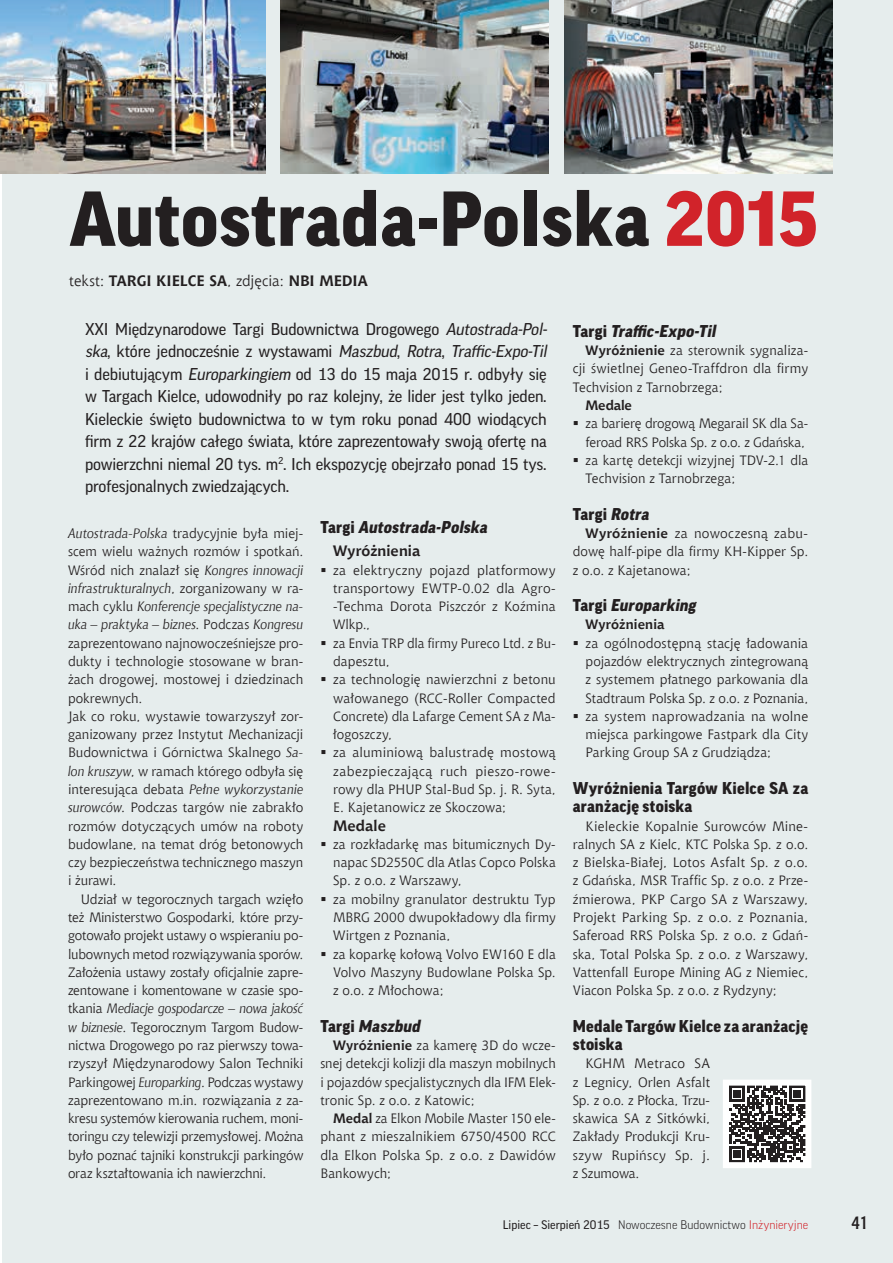
<style>
.page{position:relative;width:893px;height:1263px;background:#fff}
.page>*{position:absolute;margin:0;border:0;box-sizing:border-box;transform-origin:0 0}
.t1{font:900 75px "Good Pro";letter-spacing:.01em;color:#231f20}
.t2{font:700 18px "Aerton Cnd EFN";color:#231f20}
.t3{font:16.5px/22.5px "Good Pro";letter-spacing:-.01em;color:#231f20}
.t4{font:900 16.5px/18.3px "Good Pro";letter-spacing:.01em;color:#231f20}
.t5{font:italic 900 16.5px "Good Pro";color:#231f20}
.t6{font:700 15px "Chianti EU";letter-spacing:.005em;color:#231f20}
.t7{font:13.5px/18.3px "Chianti EU";letter-spacing:.005em;color:#231f20;text-align:justify}
.t8{font:700 13.5px "Chianti EU";letter-spacing:.005em;color:#231f20}
.t9{font:300 12px "Good Pro";color:#231f20}
.s1{color:#d1232a}
.s2{font-weight:400}
.s3{font-style:italic}
.s4{font-style:normal}
.s5{font-weight:700}
</style>
<div class="page">
<div style="left:3px;top:0;width:890px;height:1263px;background:#e6eded"></div>
<img style="left:0;top:0;width:266px;height:173px">
<img style="left:281px;top:0;width:267px;height:173px">
<img style="left:564px;top:0;width:268px;height:173px">
<svg style="left:723px;top:1080px;width:88px;height:88px;background:#908e8f"></svg>
<h1 class="t1" style="left:70px;top:177px;width:750px">Autostrada-Polska <span class="s1">2015</span></h1>
<p class="t6" style="left:69px;top:271px;width:300px"><span class="s2">tekst:</span> TARGI KIELCE SA<span class="s2">, zdjęcia:</span> NBI MEDIA</p>
<p class="t3" style="left:85px;top:318px;width:466px">XXI Międzynarodowe Targi Budownictwa Drogowego <span class="s3">Autostrada-Pol&shy;ska</span>, kt ó re j e d n o c z e ś n i e z wy s t awa m i <span class="s3">Maszbud</span>, <span class="s3">Rotra</span>, <span class="s3">Traffic-Expo-Til </span>i debiutującym <span class="s3">Europarkingiem</span> od 13 do 15 maja 2015 r. odbyły się w Targach Kielce, udowodniły po raz kolejny, że lider jest tylko jeden.<br>Kieleckie święto budownictwa to w tym roku ponad 400 wiodących firm z 22 krajów całego świata, które zaprezentowały swoją ofertę na powierzchni niemal 20 tys. m<sup>2</sup>. Ich ekspozycję obejrzało ponad 15 tys. profesjonalnych zwiedzających.</p>
<p class="t5" style="left:573px;top:322px;width:147px"><span class="s4">Ta r g i</span> Traffic-Expo-Til</p>
<p class="t7" style="left:573px;top:341px;width:237px;text-indent:13px"><span class="s5">Wyróżnienie</span> za sterownik sygnaliza&shy;cji świetlnej Geneo-Traffdron dla firmy Techvision z Tarnobrzega;</p>
<p class="t8" style="left:586px;top:397px;width:48px">Medale</p>
<p class="t7" style="left:586px;top:414px;width:224px;text-align:left">za barierę drogową Megarail SK dla Sa&shy;feroad RRS Polska Sp. z o.o. z Gdańska, za kartę detekcji wizyjnej TDV-2.1 dla Techvision z Tarnobrzega;</p>
<p class="t4" style="left:573px;top:505px;width:81px">Targi <span class="s3">Rotra</span></p>
<p class="t7" style="left:573px;top:524px;width:237px;text-indent:13px"><span class="s5">Wyróżnienie</span> za nowoczesną zabu&shy;dowę half-pipe dla firmy KH-Kipper Sp. z o.o. z Kajetanowa;</p>
<p class="t5" style="left:573px;top:596px;width:128px"><span class="s4">Ta r g i</span> Europarking</p>
<p class="t8" style="left:586px;top:616px;width:81px">Wyróżnienia</p>
<p class="t7" style="left:586px;top:634px;width:224px">za ogólnodostępną stację ładowania pojazdów elektrycznych zintegrowaną z systemem płatnego parkowania dla Stadtraum Polska Sp. z o.o. z Poznania, za system naprowadzania na wolne miejsca parkingowe Fastpark dla City Parking Group SA z Grudziądza;</p>
<p class="t4" style="left:573px;top:779px;width:237px">Wyróżnienia Targów Kielce SA za aranżację stoiska</p>
<p class="t7" style="left:573px;top:816px;width:237px;text-indent:13px">Kieleckie Kopalnie Surowców Mine&shy;ralnych SA z Kielc, KTC Polska Sp. z o.o. z Bielska-Białej, Lotos Asfalt Sp. z o.o. z Gdańska, MSR Traffic Sp. z o.o. z Prze&shy;źmierowa, PKP Cargo SA z Warszawy, Projekt Parking Sp. z o.o. z Poznania, Saferoad RRS Polska Sp. z o.o. z Gdań&shy;ska, Total Polska Sp. z o.o. z Warszawy, Vattenfall Europe Mining AG z Niemiec, Viacon Polska Sp. z o.o. z Rydzyny;</p>
<p class="t4" style="left:573px;top:1016px;width:237px">Medale Targów Kielce za aranżację stoiska</p>
<p class="t7" style="left:573px;top:1054px;width:139px;text-indent:13px">KGHM Metraco SA z Legnicy, Orlen Asfalt Sp. z o.o. z Płocka, Trzu&shy;skawica SA z Sitkówki, Zakłady Produkcji Kru&shy;szyw Rupińscy Sp. j. z Szumowa.</p>
<p class="t5" style="left:320px;top:518px;width:171px"><span class="s4">Ta r g i</span> Autostrada-Polska</p>
<p class="t6" style="left:333px;top:542px;width:89px">Wyróżnienia</p>
<p class="t7" style="left:333px;top:560px;width:224px;text-align:left">za elektryczny pojazd platformowy transportowy EWTP-0.02 dla Agro--Techma Dorota Piszczór z Koźmina<br>Wlkp.,<br>za Envia TRP dla firmy Pureco Ltd. z Bu&shy;dapesztu,<br>za technologię nawierzchni z betonu wałowanego (RCC-Roller Compacted<br>Concrete) dla Lafarge Cement SA z Ma&shy;łogoszczy,<br>za aluminiową balustradę mostową zabezpieczającą ruch pieszo-rowe&shy;rowy dla PHUP Stal-Bud Sp. j. R. Syta,<br>E. Kajetanowicz ze Skoczowa;</p>
<p class="t6" style="left:333px;top:816px;width:54px">Medale</p>
<p class="t7" style="left:333px;top:835px;width:224px;text-align:left">za rozkładarkę mas bitumicznych Dy&shy;napac SD2550C dla Atlas Copco Polska<br>Sp. z o.o. z Warszawy,<br>za mobilny granulator destruktu Typ<br>MBRG 2000 dwupokładowy dla firmy<br>Wirtgen z Poznania,<br>za koparkę kołową Volvo EW160 E dla<br>Volvo Maszyny Budowlane Polska Sp. z o.o. z Młochowa;</p>
<p class="t5" style="left:320px;top:1016px;width:104px"><span class="s4">Ta r g i</span> Maszbud</p>
<p class="t7" style="left:320px;top:1036px;width:237px;text-indent:13px"><span class="s5">Wyróżnienie</span> za kamerę 3D do wcze&shy;snej detekcji kolizji dla maszyn mobilnych i pojazdów specjalistycznych dla IFM Elek&shy;tronic Sp. z o.o. z Katowic;</p>
<p class="t7" style="left:320px;top:1109px;width:237px;text-indent:13px"><span class="s5">Medal</span> za Elkon Mobile Master 150 ele&shy;phant z mieszalnikiem 6750/4500 RCC dla Elkon Polska Sp. z o.o. z Dawidów Bankowych;</p>
<p class="t7" style="left:68px;top:524px;width:237px;text-align:left"><span class="s3">Autostrada-Polska</span> tradycyjnie była miej&shy;scem wielu ważnych rozmów i spotkań.<br>Wśród nich znalazł się <span class="s3">Kongres innowacji infrastrukturalnych</span>, zorganizowany w ra&shy;mach cyklu <span class="s3">Konferencje specjalistyczne na&shy;uka – praktyka – biznes</span>. Podczas <span class="s3">Kongresu </span>zaprezentowano najnowocześniejsze pro&shy;dukty i technologie stosowane w bran&shy;żach drogowej, mostowej i dziedzinach pokrewnych.<br>Jak co roku, wystawie towarzyszył zor&shy;ganizowany przez Instytut Mechanizacji Budownictwa i Górnictwa Skalnego <span class="s3">Sa&shy;lon kruszyw</span>, w ramach którego odbyła się interesująca debata <span class="s3">Pełne wykorzystanie surowców</span>. Podczas targów nie zabrakło rozmów dotyczących umów na roboty budowlane, na temat dróg betonowych czy bezpieczeństwa technicznego maszyn i żurawi.</p>
<p class="t7" style="left:68px;top:890px;width:237px;text-indent:13px">Udział w tegorocznych targach wzięło też Ministerstwo Gospodarki, które przy&shy;gotowało projekt ustawy o wspieraniu po&shy;lubownych metod rozwiązywania sporów.<br>Założenia ustawy zostały oficjalnie zapre&shy;zentowane i komentowane w czasie spo&shy;tkania <span class="s3">Mediacje gospodarcze – nowa jakość w biznesie</span>. Tegorocznym Targom Budow&shy;nictwa Drogowego po raz pierwszy towa&shy;rzyszył Międzynarodowy Salon Techniki Parkingowej <span class="s3">Europarking</span>. Podczas wystawy zaprezentowano m.in. rozwiązania z za&shy;kresu systemów kierowania ruchem, moni&shy;toringu czy telewizji przemysłowej. Można było poznać tajniki konstrukcji parkingów oraz kształtowania ich nawierzchni.</p>
<p class="t9" style="left:503px;top:1218px;width:307px"><span class="s2">Lipiec – Sierpień 2015</span> Nowoczesne Budownictwo <span class="s1">Inżynieryjne</span></p>
<h2 class="t2" style="left:851px;top:1212px;width:18px">41</h2>
</div>
